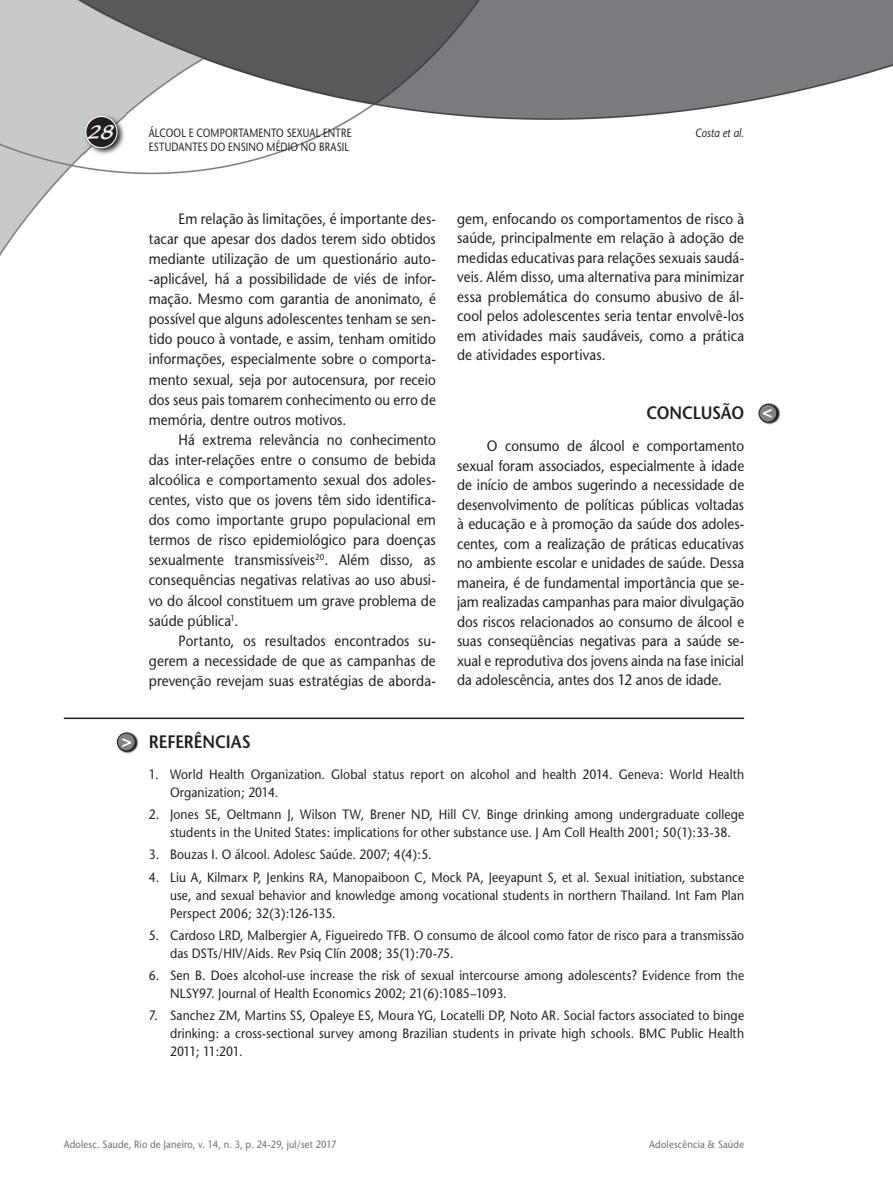
<style>
.page{position:relative;width:893px;height:1191px;background:#fff}
.page>*{position:absolute;margin:0;border:0;box-sizing:border-box;transform-origin:0 0}
.t1{font:21px "Blacklight D";color:#fff}
.t2{font:600 18px "Stone Sans";letter-spacing:-.01em;color:#231f20;scale:.9 1}
.t3{font:700 17.25px "Helvetica";color:#fff}
.t4{font:15px/20.1px "Stone Sans";letter-spacing:.005em;color:#231f20;text-align:justify;scale:.9 1}
.t5{font:13.5px/18px "Stone Sans";letter-spacing:.005em;color:#231f20;scale:.9 1}
.t6{font:12px "Stone Sans";letter-spacing:.02em;color:#231f20;scale:.8 1}
.t7{font:italic 12px "Stone Sans";color:#231f20;scale:.85 1}
.t8{font:10.5px "Stone Sans";letter-spacing:.02em;color:#6c6d70;scale:.9 1}
</style>
<div class="page">
<img style="left:0;top:0;width:893px;height:754px">
<img style="left:84px;top:114px;width:41px;height:42px">
<div style="left:86px;top:116px;width:31px;height:32px;background:#231f20;border-radius:50%"></div>
<div style="left:85px;top:116px;width:33px;height:32px;border:1px solid #fff;border-radius:50%"></div>
<hr style="left:64px;top:717px;width:680px;height:2px;background:#231f20">
<img style="left:117px;top:731px;width:21px;height:22px">
<div style="left:117px;top:733px;width:18px;height:18px;background:#808285;border-radius:50%"></div>
<div style="left:117px;top:732px;width:19px;height:19px;border:1px solid #231f20;border-radius:50%"></div>
<img style="left:759px;top:403px;width:21px;height:21px">
<div style="left:759px;top:404px;width:18px;height:18px;background:#808285;border-radius:50%"></div>
<div style="left:759px;top:404px;width:18px;height:18px;border:1px solid #231f20;border-radius:50%"></div>
<h1 class="t1" style="left:88px;top:119px;width:28px">28</h1>
<p class="t6" style="left:149px;top:125px;width:255px">ÁLCOOL E COMPORTAMENTO SEXUAL ENTRE</p>
<p class="t7" style="left:695px;top:125px;width:59px">Costa et al.</p>
<p class="t6" style="left:149px;top:140px;width:252px">ESTUDANTES DO ENSINO MÉDIO NO BRASIL</p>
<p class="t3" style="left:122px;top:730px;width:12px">&gt;</p>
<p class="t4" style="left:149px;top:209px;width:320px;text-indent:30px">Em relação às limitações, é importante des&shy;tacar que apesar dos dados terem sido obtidos mediante utilização de um questionário auto--aplicável, há a possibilidade de viés de infor&shy;mação. Mesmo com garantia de anonimato, é possível que alguns adolescentes tenham se sen&shy;tido pouco à vontade, e assim, tenham omitido informações, especialmente sobre o comporta&shy;mento sexual, seja por autocensura, por receio dos seus pais tomarem conhecimento ou erro de memória, dentre outros motivos.</p>
<p class="t4" style="left:149px;top:429px;width:320px;text-indent:30px">Há extrema relevância no conhecimento das inter-relações entre o consumo de bebida alcoólica e comportamento sexual dos adoles&shy;centes, visto que os jovens têm sido identifica&shy;dos como importante grupo populacional em termos de risco epidemiológico para doenças sexualmente transmissíveis<sup>20</sup>. Além disso, as consequências negativas relativas ao uso abusi&shy;vo do álcool constituem um grave problema de saúde pública<sup>1</sup>.</p>
<p class="t4" style="left:149px;top:630px;width:320px;text-indent:30px">Portanto, os resultados encontrados su&shy;gerem a necessidade de que as campanhas de prevenção revejam suas estratégias de aborda-</p>
<p class="t4" style="left:457px;top:209px;width:320px;line-height:19.5px">gem, enfocando os comportamentos de risco à saúde, principalmente em relação à adoção de medidas educativas para relações sexuais saudá&shy;veis. Além disso, uma alternativa para minimizar essa problemática do consumo abusivo de ál&shy;cool pelos adolescentes seria tentar envolvê-los em atividades mais saudáveis, como a prática de atividades esportivas.</p>
<p class="t2" style="left:646px;top:402px;width:110px">CONCLUSÃO</p>
<p class="t4" style="left:457px;top:436px;width:320px;line-height:19.5px;text-indent:30px">O consumo de álcool e comportamento sexual foram associados, especialmente à idade de início de ambos sugerindo a necessidade de desenvolvimento de políticas públicas voltadas à educação e à promoção da saúde dos adoles&shy;centes, com a realização de práticas educativas no ambiente escolar e unidades de saúde. Dessa maneira, é de fundamental importância que se&shy;jam realizadas campanhas para maior divulgação dos riscos relacionados ao consumo de álcool e suas conseqüências negativas para a saúde se&shy;xual e reprodutiva dos jovens ainda na fase inicial da adolescência, antes dos 12 anos de idade.</p>
<p class="t2" style="left:149px;top:731px;width:115px">REFERÊNCIAS</p>
<p class="t5" style="left:170px;top:765px;width:639px;text-indent:-21px">1. World Health Organization. Global status report on alcohol and health 2014. Geneva: World Health<br>Organization; 2014.</p>
<p class="t5" style="left:149px;top:805px;width:663px;text-align:center">2. Jones SE, Oeltmann J, Wilson TW, Brener ND, Hill CV. Binge drinking among undergraduate college students in the United States: implications for other substance use. J Am Coll Health 2001; 50(1):33-38.</p>
<p class="t5" style="left:149px;top:845px;width:316px">3. Bouzas I. O álcool. Adolesc Saúde. 2007; 4(4):5.</p>
<p class="t5" style="left:170px;top:868px;width:639px;text-align:justify;text-indent:-21px">4. Liu A, Kilmarx P, Jenkins RA, Manopaiboon C, Mock PA, Jeeyapunt S, et al. Sexual initiation, substance use, and sexual behavior and knowledge among vocational students in northern Thailand. Int Fam Plan Perspect 2006; 32(3):126-135.</p>
<p class="t5" style="left:170px;top:926px;width:639px;text-indent:-21px">5. Cardoso LRD, Malbergier A, Figueiredo TFB. O consumo de álcool como fator de risco para a transmissão das DSTs/HIV/Aids. Rev Psiq Clín 2008; 35(1):70-75.</p>
<p class="t5" style="left:170px;top:966px;width:639px;text-indent:-21px">6. Sen B. Does alcohol-use increase the risk of sexual intercourse among adolescents? Evidence from the<br>NLSY97. Journal of Health Economics 2002; 21(6):1085–1093.</p>
<p class="t5" style="left:170px;top:1006px;width:639px;text-align:justify;text-indent:-21px">7. Sanchez ZM, Martins SS, Opaleye ES, Moura YG, Locatelli DP, Noto AR. Social factors associated to binge drinking: a cross-sectional survey among Brazilian students in private high schools. BMC Public Health 2011; 11:201.</p>
<p class="t3" style="left:772px;top:425px;width:12px;rotate:-180deg">&gt;</p>
<p class="t8" style="left:64px;top:1137px;width:305px">Adolesc. Saude, Rio de Janeiro, v. 14, n. 3, p. 24-29, jul/set 2017</p>
<p class="t8" style="left:649px;top:1137px;width:107px">Adolescência &amp; Saúde</p>
</div>
